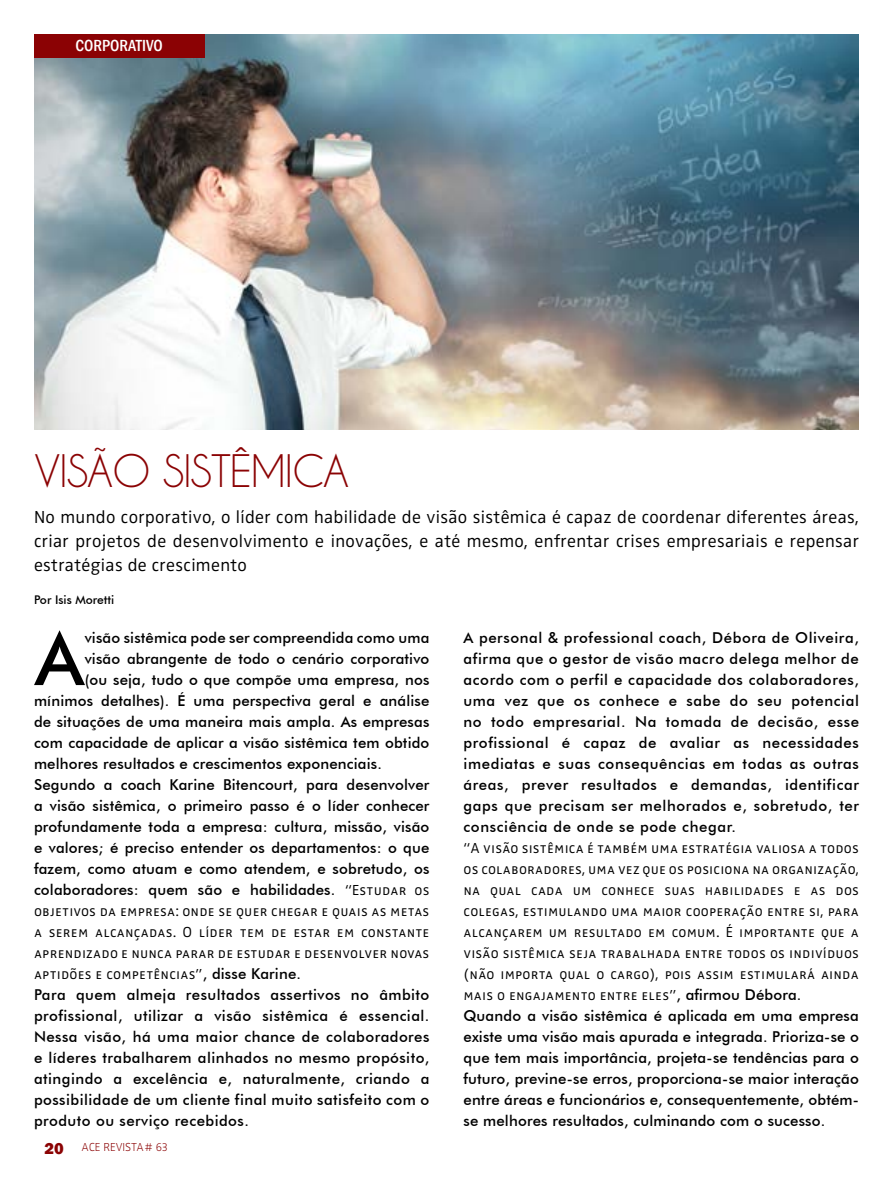
<style>
.page{position:relative;width:893px;height:1191px;background:#fff}
.page>*{position:absolute;margin:0;border:0;box-sizing:border-box;transform-origin:0 0}
.t1{font:500 73.8px "Futura BT";color:#000}
.t2{font:42px "Caviar Dreams";letter-spacing:-.03em;color:#8b0304}
.t3{font:18px/24px "Zwo LF w 3";letter-spacing:.02em;color:#000;text-align:justify}
.t4{font:500 condensed 16.5px "Franklin Gothic";color:#fff}
.t5{font:500 15px/21px "Futura BT";letter-spacing:.01em;color:#000;text-align:justify}
.t6{font:15px/21px "Zwo LF w 3 SC";letter-spacing:.01em;color:#000;text-align:justify}
.t7{font:12px "Zwo LF w 1";color:#8b0304}
.t8{font:500 12px "Futura BT";color:#000}
.s1{font-family:"Zwo LF w 3 SC";font-weight:400}
.s2{font-family:"Futura BT";font-weight:500}
.s3{font-family:"Franklin Gothic";font-weight:800;font-size:16.5px}
</style>
<div class="page">
<img style="left:34px;top:34px;width:825px;height:395px">
<div style="left:34px;top:34px;width:170px;height:24px;background:#8b0204"></div>
<p class="t4" style="left:75px;top:35px;width:89px">CORPORATIVO</p>
<h2 class="t2" style="left:34px;top:446px;width:317px">VISÃO SISTÊMICA</h2>
<p class="t3" style="left:34px;top:505px;width:826px">No mundo corporativo, o líder com habilidade de visão sistêmica é capaz de coordenar diferentes áreas, criar projetos de desenvolvimento e inovações, e até mesmo, enfrentar crises empresariais e repensar estratégias de crescimento</p>
<p class="t8" style="left:34px;top:593px;width:82px">Por Isis Moretti</p>
<h1 class="t1" style="left:35px;top:614px;width:50px">A</h1>
<p class="t5" style="left:85px;top:627px;width:346px">visão sistêmica pode ser compreendida como uma</p>
<p class="t5" style="left:85px;top:648px;width:346px">visão abrangente de todo o cenário corporativo</p>
<p class="t5" style="left:85px;top:669px;width:346px">(ou seja, tudo o que compõe uma empresa, nos</p>
<p class="t5" style="left:34px;top:690px;width:397px">mínimos detalhes). É uma perspectiva geral e análise</p>
<p class="t5" style="left:34px;top:711px;width:397px">de situações de uma maneira mais ampla. As empresas</p>
<p class="t5" style="left:34px;top:732px;width:397px">com capacidade de aplicar a visão sistêmica tem obtido</p>
<p class="t5" style="left:34px;top:753px;width:349px">melhores resultados e crescimentos exponenciais.</p>
<p class="t5" style="left:34px;top:774px;width:397px">Segundo a coach Karine Bitencourt, para desenvolver</p>
<p class="t5" style="left:34px;top:795px;width:397px">a visão sistêmica, o primeiro passo é o líder conhecer</p>
<p class="t5" style="left:34px;top:816px;width:397px">profundamente toda a empresa: cultura, missão, visão</p>
<p class="t5" style="left:34px;top:837px;width:397px">e valores; é preciso entender os departamentos: o que</p>
<p class="t5" style="left:34px;top:858px;width:397px">fazem, como atuam e como atendem, e sobretudo, os</p>
<p class="t5" style="left:34px;top:879px;width:397px">colaboradores: quem são e habilidades. <span class="s1">“Estudar os</span></p>
<p class="t6" style="left:34px;top:900px;width:397px">objetivos da empresa: onde se quer chegar e quais as metas a serem alcançadas. O líder tem de estar em constante aprendizado e nunca parar de estudar e desenvolver novas aptidões e competências”<span class="s2">, disse Karine.</span></p>
<p class="t5" style="left:34px;top:984px;width:397px">Para quem almeja resultados assertivos no âmbito profissional, utilizar a visão sistêmica é essencial.<br>Nessa visão, há uma maior chance de colaboradores e líderes trabalharem alinhados no mesmo propósito, atingindo a excelência e, naturalmente, criando a possibilidade de um cliente final muito satisfeito com o produto ou serviço recebidos.</p>
<p class="t7" style="left:45px;top:1140px;width:125px"><span class="s3">20</span> ACE REVISTA# 63</p>
<p class="t5" style="left:463px;top:627px;width:397px">A personal &amp; professional coach, Débora de Oliveira, afirma que o gestor de visão macro delega melhor de acordo com o perfil e capacidade dos colaboradores, uma vez que os conhece e sabe do seu potencial no todo empresarial. Na tomada de decisão, esse profissional é capaz de avaliar as necessidades imediatas e suas consequências em todas as outras áreas, prever resultados e demandas, identificar gaps que precisam ser melhorados e, sobretudo, ter consciência de onde se pode chegar.</p>
<p class="t6" style="left:463px;top:837px;width:397px">“A visão sistêmica é também uma estratégia valiosa a todos os colaboradores, uma vez que os posiciona na organização, na qual cada um conhece suas habilidades e as dos colegas, estimulando uma maior cooperação entre si, para alcançarem um resultado em comum. É importante que a visão sistêmica seja trabalhada entre todos os indivíduos (não importa qual o cargo), pois assim estimulará ainda mais o engajamento entre eles”<span class="s2">, afirmou Débora.</span></p>
<p class="t5" style="left:463px;top:1005px;width:397px">Quando a visão sistêmica é aplicada em uma empresa existe uma visão mais apurada e integrada. Prioriza-se o que tem mais importância, projeta-se tendências para o futuro, previne-se erros, proporciona-se maior interação entre áreas e funcionários e, consequentemente, obtém&shy;se melhores resultados, culminando com o sucesso.</p>
</div>
